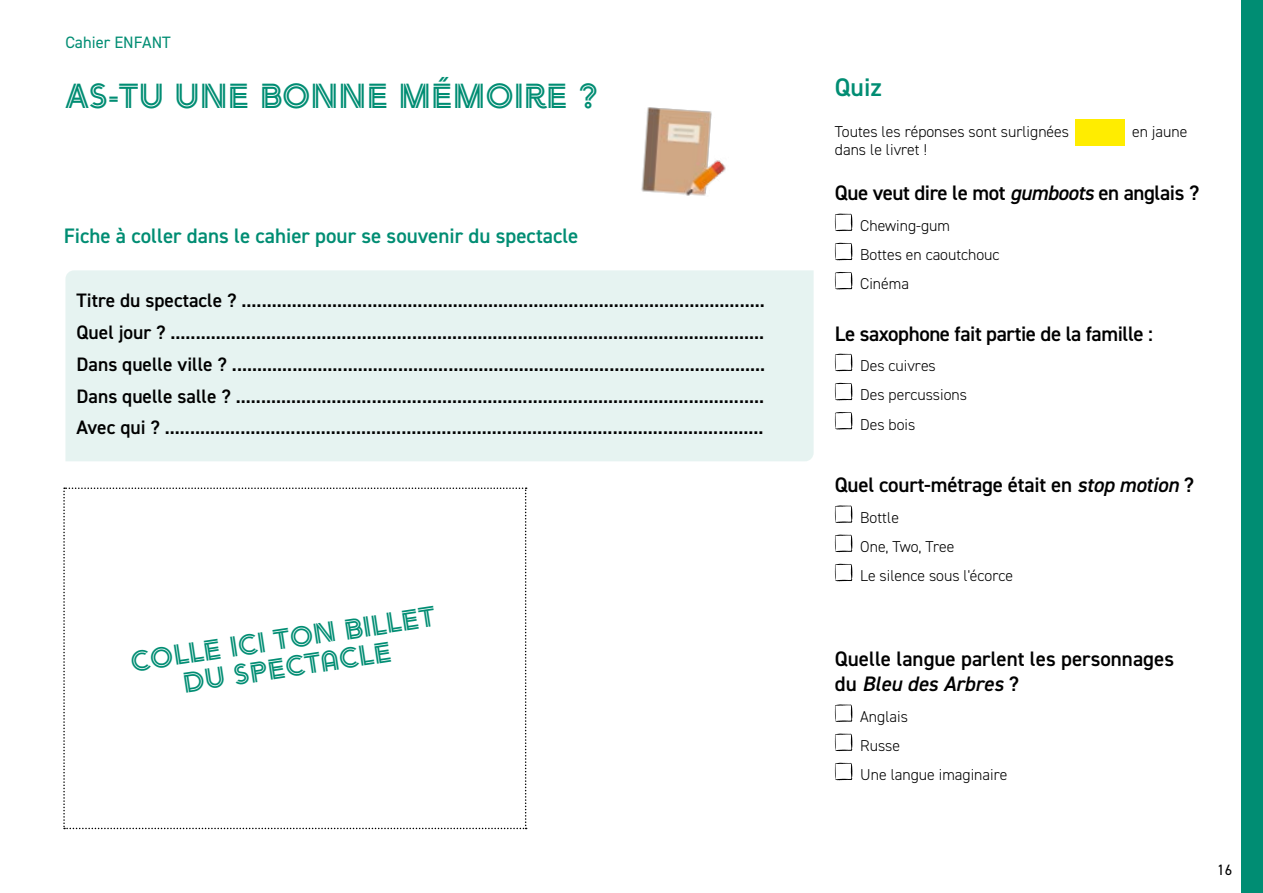
<style>
.page{position:relative;width:1263px;height:893px;background:#fff}
.page>*{position:absolute;margin:0;border:0;box-sizing:border-box;transform-origin:0 0}
.t1{font:34.5px "Arya Double";color:#008d73}
.t2{font:28.5px/28.5px "Arya Double";color:#008d73;text-align:center}
.t3{font:600 25.5px "DIN2014";color:#008d73}
.t4{font:600 21px/25.2px "DIN2014";letter-spacing:-.015em;color:#000}
.t5{font:600 21px "DIN2014";color:#008d73}
.t6{font:600 19.5px/32px "DIN2014";color:#000;text-align:justify}
.t7{font:16.5px "DIN2014";color:#008d73}
.t8{font:300 15.75px/29.1px "DIN2014";color:#000}
.t9{font:15px "DIN2014";color:#000}
.s1{font-style:italic}
</style>
<div class="page">
<svg style="left:835px;top:214px;width:17px;height:17px"></svg>
<svg style="left:835px;top:243px;width:17px;height:17px"></svg>
<svg style="left:835px;top:272px;width:17px;height:17px"></svg>
<svg style="left:835px;top:354px;width:17px;height:17px"></svg>
<svg style="left:835px;top:383px;width:17px;height:17px"></svg>
<svg style="left:835px;top:412px;width:17px;height:17px"></svg>
<svg style="left:835px;top:505px;width:17px;height:18px"></svg>
<svg style="left:835px;top:535px;width:17px;height:17px"></svg>
<svg style="left:835px;top:564px;width:17px;height:17px"></svg>
<svg style="left:835px;top:704px;width:17px;height:18px"></svg>
<svg style="left:835px;top:733px;width:17px;height:18px"></svg>
<svg style="left:835px;top:763px;width:17px;height:17px"></svg>
<div style="left:1075px;top:119px;width:49px;height:27px;background:#ffed00"></div>
<div style="left:1242px;top:0;width:21px;height:893px;background:#008d73"></div>
<img style="left:641px;top:107px;width:85px;height:89px">
<div style="left:65px;top:270px;width:749px;height:191px;background:#e6f3f1"></div>
<svg style="left:63px;top:487px;width:464px;height:342px"></svg>
<p class="t7" style="left:65px;top:32px;width:107px">Cahier ENFANT</p>
<h1 class="t1" style="left:65px;top:75px;width:533px">AS-TU UNE BONNE MÉMOIRE ?</h1>
<p class="t5" style="left:64px;top:222px;width:516px">Fiche à coller dans le cahier pour se souvenir du spectacle</p>
<p class="t6" style="left:77px;top:284px;width:690px">Titre du spectacle ? ........................................................................................................<br>Quel jour ? ......................................................................................................................<br>Dans quelle ville ? ..........................................................................................................<br>Dans quelle salle ? .........................................................................................................<br>Avec qui ? .......................................................................................................................</p>
<h2 class="t2" style="left:129px;top:649px;width:309px;rotate:-9deg">COLLE ICI TON BILLET<br>DU SPECTACLE</h2>
<h3 class="t3" style="left:835px;top:71px;width:48px">Quiz</h3>
<p class="t8" style="left:835px;top:117px;width:236px">Toutes les réponses sont surlignées</p>
<p class="t8" style="left:1132px;top:117px;width:57px">en jaune</p>
<p class="t8" style="left:835px;top:136px;width:94px">dans le livret !</p>
<p class="t4" style="left:835px;top:180px;width:366px">Que veut dire le mot <span class="s1">gumboots</span> en anglais ?</p>
<p class="t8" style="left:860px;top:211px;width:141px">Chewing-gum<br>Bottes en caoutchouc<br>Cinéma</p>
<p class="t4" style="left:835px;top:320px;width:320px">Le saxophone fait partie de la famille :</p>
<p class="t8" style="left:860px;top:351px;width:108px">Des cuivres<br>Des percussions<br>Des bois</p>
<p class="t4" style="left:835px;top:472px;width:360px">Quel court-métrage était en <span class="s1">stop motion</span> ?</p>
<p class="t8" style="left:860px;top:503px;width:154px">Bottle<br>One, Two, Tree<br>Le silence sous l'écorce</p>
<p class="t4" style="left:835px;top:646px;width:341px">Quelle langue parlent les personnages du <span class="s1">Bleu des Arbres</span> ?</p>
<p class="t8" style="left:860px;top:702px;width:149px">Anglais<br>Russe<br>Une langue imaginaire</p>
<p class="t9" style="left:1217px;top:860px;width:16px">16</p>
</div>
